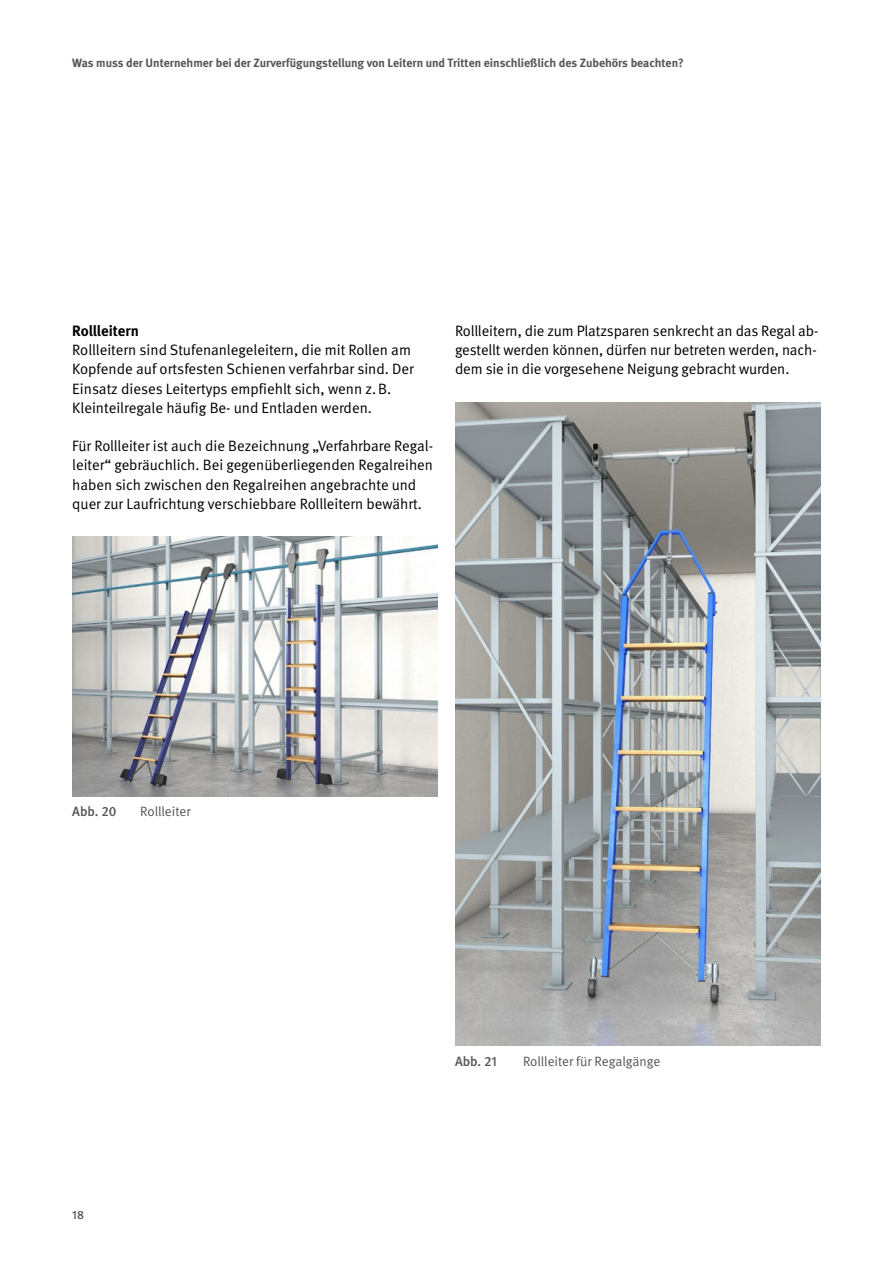
<style>
.page{position:relative;width:893px;height:1263px;background:#fff}
.page>*{position:absolute;margin:0;border:0;box-sizing:border-box;transform-origin:0 0}
.Fließtext_FT_Abstand_nach{font:15px/19.2px "DGUV Meta";color:#000}
.Fließtext_FT_Abstand_vor{font:700 15px "DGUV Meta";letter-spacing:-.005em;color:#000}
.t1{font:13.5px "DGUV Meta";letter-spacing:-.005em;color:#565655}
.t2{font:500 13.5px "DGUV Meta";letter-spacing:-.005em;color:#565655}
.t3{font:700 12px "DGUV Meta";color:#565655}
.t4{font:500 12px "DGUV Meta";color:#565655}
</style>
<div class="page">
<img style="left:72px;top:537px;width:366px;height:260px">
<img style="left:455px;top:402px;width:366px;height:643px">
<p class="t3" style="left:72px;top:56px;width:613px">Was muss der Unternehmer bei der Zurverfügungstellung von Leitern und Tritten einschließlich des Zubehörs beachten?</p>
<p class="Fließtext_FT_Abstand_vor" style="left:72px;top:322px;width:68px">Rollleitern</p>
<p class="Fließtext_FT_Abstand_nach" style="left:72px;top:341px;width:343px">Rollleitern sind Stufenanlegeleitern, die mit Rollen am Kopfende auf ortsfesten Schienen verfahrbar sind. Der Einsatz dieses Leitertyps empfiehlt sich, wenn z.B.<br>Kleinteilregale häufig Be- und Entladen werden.</p>
<p class="Fließtext_FT_Abstand_nach" style="left:72px;top:437px;width:362px">Für Rollleiter ist auch die Bezeichnung „Verfahrbare Regal&shy;leiter“ gebräuchlich. Bei gegenüberliegenden Regalreihen haben sich zwischen den Regalreihen angebrachte und quer zur Laufrichtung verschiebbare Rollleitern bewährt.</p>
<p class="Fließtext_FT_Abstand_nach" style="left:455px;top:322px;width:365px;text-align:justify">Rollleitern, die zum Platzsparen senkrecht an das Regal ab&shy;gestellt werden können, dürfen nur betreten werden, nach&shy;dem sie in die vorgesehene Neigung gebracht wurden.</p>
<p class="t2" style="left:72px;top:803px;width:46px">Abb. 20</p>
<p class="t1" style="left:140px;top:803px;width:52px">Rollleiter</p>
<p class="t4" style="left:72px;top:1208px;width:13px">18</p>
<p class="t2" style="left:455px;top:1053px;width:43px">Abb. 21</p>
<p class="t1" style="left:523px;top:1053px;width:139px">Rollleiter für Regalgänge</p>
</div>
